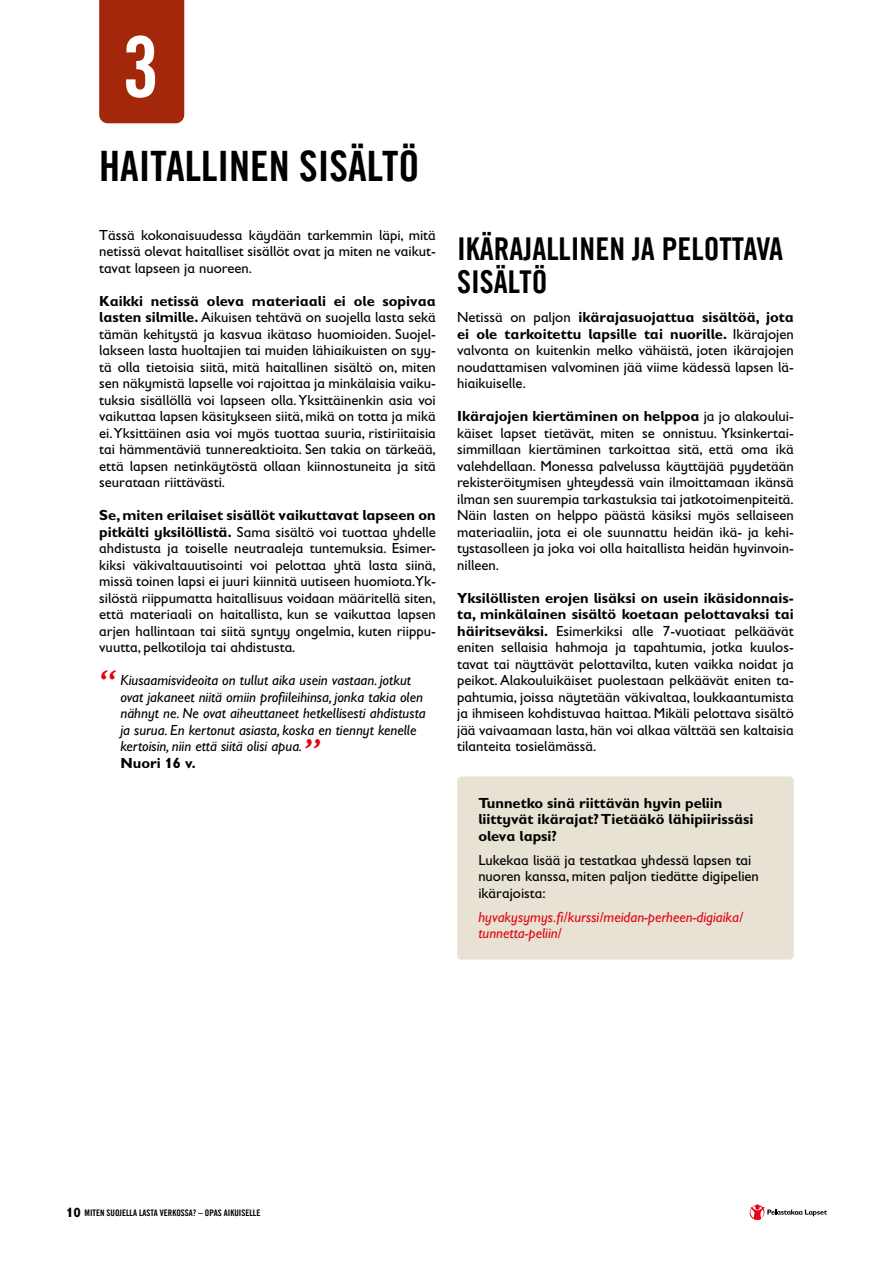
<style>
.page{position:relative;width:893px;height:1263px;background:#fff}
.page>*{position:absolute;margin:0;border:0;box-sizing:border-box;transform-origin:0 0}
.t1{font:84px "Trade Gothic LT Com Bd Cn 20";color:#fff}
.t2{font:42px "Trade Gothic LT Com Bd Cn 20";color:#000}
.t3{font:italic 39px "Gill Sans Infant Std";color:#e30613}
.t4{font:31.5px/33px "Trade Gothic LT Com Bd Cn 20";color:#000}
.t5{font:14.7px/16.5px "Gill Sans Infant Std";color:#000;text-align:justify}
.t6{font:italic 14.7px/16.5px "Gill Sans Infant Std";color:#000}
.t7{font:700 14.7px/16.5px "Gill Sans Infant Std";color:#000}
.t8{font:italic 14.7px/16.5px "Gill Sans Infant Std";color:#e30613}
.t9{font:9px "Trade Gothic LT Com Bd Cn 20";color:#000}
.s1{font-weight:700}
.s2{font-family:"Gill Sans Infant Std";font-weight:700;font-size:13.5px}
</style>
<div class="page">
<svg style="left:750px;top:1204px;width:77px;height:16px"></svg>
<div style="left:457px;top:776px;width:337px;height:183px;background:#e7e2d3;border-radius:4px"></div>
<div style="left:99px;top:0;width:85px;height:123px;background:#a2270b"></div>
<h1 class="t1" style="left:122px;top:16px;width:39px">3</h1>
<h2 class="t2" style="left:99px;top:140px;width:322px">HAITALLINEN SISÄLTÖ</h2>
<p class="t5" style="left:99px;top:226px;width:338px">Tässä kokonaisuudessa käydään tarkemmin läpi, mitä netissä olevat haitalliset sisällöt ovat ja miten ne vaikut&shy;tavat lapseen ja nuoreen.</p>
<p class="t5" style="left:99px;top:292px;width:338px"><span class="s1">Kaikki netissä oleva materiaali ei ole sopivaa lasten silmille.</span> Aikuisen tehtävä on suojella lasta sekä tämän kehitystä ja kasvua ikätaso huomioiden. Suojel&shy;lakseen lasta huoltajien tai muiden lähiaikuisten on syy&shy;tä olla tietoisia siitä, mitä haitallinen sisältö on, miten sen näkymistä lapselle voi rajoittaa ja minkälaisia vaiku&shy;tuksia sisällöllä voi lapseen olla. Yksittäinenkin asia voi vaikuttaa lapsen käsitykseen siitä, mikä on totta ja mikä ei. Yksittäinen asia voi myös tuottaa suuria, ristiriitaisia tai hämmentäviä tunnereaktioita. Sen takia on tärkeää, että lapsen netinkäytöstä ollaan kiinnostuneita ja sitä seurataan riittävästi.</p>
<p class="t5" style="left:99px;top:507px;width:338px"><span class="s1">Se, miten erilaiset sisällöt vaikuttavat lapseen on pitkälti yksilöllistä.</span> Sama sisältö voi tuottaa yhdelle ahdistusta ja toiselle neutraaleja tuntemuksia. Esimer&shy;kiksi väkivaltauutisointi voi pelottaa yhtä lasta siinä, missä toinen lapsi ei juuri kiinnitä uutiseen huomiota.Yk&shy;silöstä riippumatta haitallisuus voidaan määritellä siten, että materiaali on haitallista, kun se vaikuttaa lapsen arjen hallintaan tai siitä syntyy ongelmia, kuten riippu&shy;vuutta, pelkotiloja tai ahdistusta.</p>
<p class="t6" style="left:120px;top:672px;width:307px">Kiusaamisvideoita on tullut aika usein vastaan. jotkut ovat jakaneet niitä omiin profiileihinsa, jonka takia olen nähnyt ne. Ne ovat aiheuttaneet hetkellisesti ahdistusta ja surua. En kertonut asiasta, koska en tiennyt kenelle kertoisin, niin että siitä olisi apua.</p>
<p class="t7" style="left:120px;top:754px;width:77px">Nuori 16 v.</p>
<h3 class="t3" style="left:99px;top:662px;width:17px">“</h3>
<h3 class="t3" style="left:303px;top:731px;width:17px">”</h3>
<h3 class="t4" style="left:457px;top:232px;width:327px">IKÄRAJALLINEN JA PELOTTAVA<br>SISÄLTÖ</h3>
<p class="t5" style="left:457px;top:309px;width:338px">Netissä on paljon <span class="s1">ikärajasuojattua sisältöä, jota ei ole tarkoitettu lapsille tai nuorille.</span> Ikärajojen valvonta on kuitenkin melko vähäistä, joten ikärajojen noudattamisen valvominen jää viime kädessä lapsen lä&shy;hiaikuiselle.</p>
<p class="t5" style="left:457px;top:408px;width:338px"><span class="s1">Ikärajojen kiertäminen on helppoa</span> ja jo alakoului&shy;käiset lapset tietävät, miten se onnistuu. Yksinkertai&shy;simmillaan kiertäminen tarkoittaa sitä, että oma ikä valehdellaan. Monessa palvelussa käyttäjää pyydetään rekisteröitymisen yhteydessä vain ilmoittamaan ikänsä ilman sen suurempia tarkastuksia tai jatkotoimenpiteitä.<br>Näin lasten on helppo päästä käsiksi myös sellaiseen materiaaliin, jota ei ole suunnattu heidän ikä- ja kehi&shy;tystasolleen ja joka voi olla haitallista heidän hyvinvoin&shy;nilleen.</p>
<p class="t5" style="left:457px;top:589px;width:338px"><span class="s1">Yksilöllisten erojen lisäksi on usein ikäsidonnais&shy;ta, minkälainen sisältö koetaan pelottavaksi tai häiritseväksi.</span> Esimerkiksi alle 7-vuotiaat pelkäävät eniten sellaisia hahmoja ja tapahtumia, jotka kuulos&shy;tavat tai näyttävät pelottavilta, kuten vaikka noidat ja peikot. Alakouluikäiset puolestaan pelkäävät eniten ta&shy;pahtumia, joissa näytetään väkivaltaa, loukkaantumista ja ihmiseen kohdistuvaa haittaa. Mikäli pelottava sisältö jää vaivaamaan lasta, hän voi alkaa välttää sen kaltaisia tilanteita tosielämässä.</p>
<p class="t7" style="left:478px;top:794px;width:276px">Tunnetko sinä riittävän hyvin peliin liittyvät ikärajat? Tietääkö lähipiirissäsi oleva lapsi?</p>
<p class="t5" style="left:478px;top:851px;width:282px;text-align:left">Lukekaa lisää ja testatkaa yhdessä lapsen tai nuoren kanssa, miten paljon tiedätte digipelien ikärajoista:</p>
<p class="t8" style="left:478px;top:908px;width:266px">hyvakysymys.fi/kurssi/meidan-perheen-digiaika/ tunnetta-peliin/</p>
<p class="t9" style="left:66px;top:1207px;width:196px"><span class="s2">10</span> MITEN SUOJELLA LASTA VERKOSSA? – OPAS AIKUISELLE</p>
</div>
